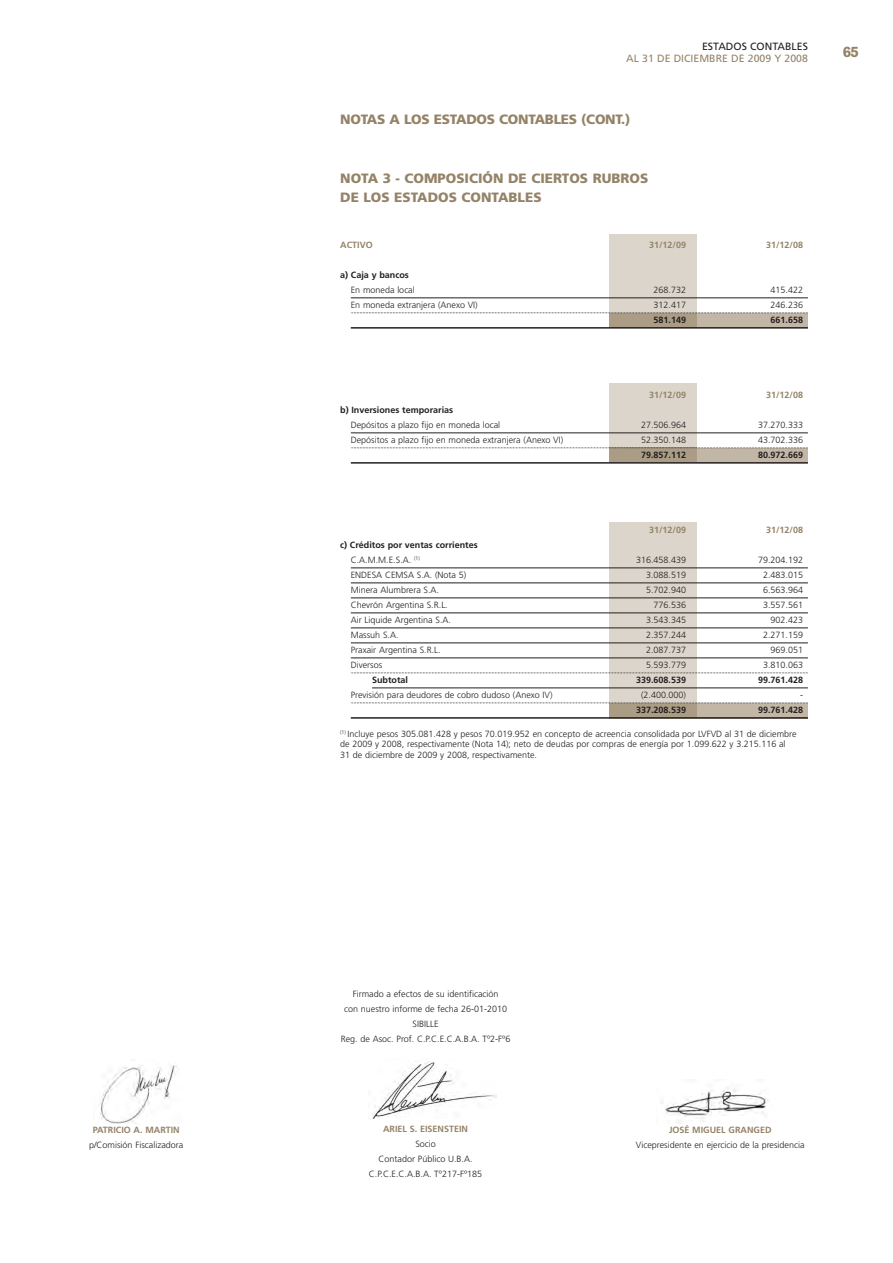
<style>
.page{position:relative;width:893px;height:1263px;background:#fff}
.page>*{position:absolute;margin:0;border:0;box-sizing:border-box;transform-origin:0 0}
.t1{font:700 15px "Akzidenz Grotesk BE";color:#958368}
.t2{font:900 13.5px/19.5px "Frutiger";color:#958368}
.t3{font:900 13.5px "Frutiger";letter-spacing:-.02em;color:#958368}
.t4{font:10.5px "Frutiger";color:#958368}
.t5{font:10.5px "Frutiger";color:#231f20}
.t6{font:300 9px/15px "Frutiger";color:#231f20;text-align:center}
.t7{font:700 9px/15px "Frutiger";color:#231f20}
.t8{font:700 9px "Frutiger";color:#958368}
.s1{font-weight:300}
</style>
<div class="page">
<img style="left:100px;top:1065px;width:77px;height:58px">
<img style="left:372px;top:1061px;width:124px;height:57px">
<img style="left:661px;top:1087px;width:108px;height:36px">
<div style="left:609px;top:234px;width:88px;height:94px;background:#dcd5cb"></div>
<div style="left:609px;top:383px;width:88px;height:69px;background:#dcd5cb"></div>
<div style="left:609px;top:522px;width:88px;height:195px;background:#dcd5cb"></div>
<div style="left:609px;top:703px;width:199px;height:15px;background:#c2b6a6"></div>
<div style="left:609px;top:703px;width:88px;height:14px;background:#ab9c85"></div>
<div style="left:609px;top:448px;width:199px;height:14px;background:#c2b6a6"></div>
<div style="left:609px;top:448px;width:88px;height:14px;background:#ab9c85"></div>
<div style="left:613px;top:313px;width:195px;height:15px;background:#c2b6a6"></div>
<div style="left:609px;top:313px;width:88px;height:15px;background:#ab9c85"></div>
<hr style="left:351px;top:297px;width:457px;height:1px;background:#231f20">
<svg style="left:351px;top:312px;width:457px;height:1px"></svg>
<hr style="left:351px;top:327px;width:457px;height:2px;background:#231f20">
<hr style="left:351px;top:432px;width:457px;height:1px;background:#231f20">
<svg style="left:351px;top:447px;width:457px;height:1px"></svg>
<hr style="left:351px;top:462px;width:457px;height:2px;background:#231f20">
<hr style="left:351px;top:567px;width:457px;height:1px;background:#231f20">
<hr style="left:351px;top:582px;width:457px;height:1px;background:#231f20">
<hr style="left:351px;top:597px;width:457px;height:1px;background:#231f20">
<hr style="left:351px;top:612px;width:457px;height:1px;background:#231f20">
<hr style="left:351px;top:627px;width:457px;height:1px;background:#231f20">
<hr style="left:351px;top:642px;width:457px;height:1px;background:#231f20">
<hr style="left:351px;top:657px;width:457px;height:1px;background:#231f20">
<svg style="left:351px;top:672px;width:457px;height:1px"></svg>
<hr style="left:372px;top:687px;width:436px;height:1px;background:#231f20">
<svg style="left:351px;top:702px;width:457px;height:1px"></svg>
<hr style="left:351px;top:717px;width:457px;height:2px;background:#231f20">
<p class="t8" style="left:93px;top:1126px;width:88px">PATRICIO A. MARTIN</p>
<p class="t6" style="left:89px;top:1137px;width:96px">p/Comisión Fiscalizadora</p>
<p class="t5" style="left:702px;top:42px;width:107px">ESTADOS CONTABLES</p>
<p class="t4" style="left:626px;top:55px;width:183px">AL 31 DE DICIEMBRE DE 2009 Y 2008</p>
<h2 class="t3" style="left:340px;top:114px;width:292px">NOTAS A LOS ESTADOS CONTABLES (CONT.)</h2>
<h2 class="t2" style="left:340px;top:169px;width:310px">NOTA 3 - COMPOSICIÓN DE CIERTOS RUBROS<br>DE LOS ESTADOS CONTABLES</h2>
<p class="t8" style="left:340px;top:241px;width:34px">ACTIVO</p>
<p class="t8" style="left:649px;top:241px;width:39px">31/12/09</p>
<p class="t8" style="left:766px;top:241px;width:39px">31/12/08</p>
<p class="t7" style="left:340px;top:268px;width:70px">a) Caja y bancos</p>
<p class="t6" style="left:351px;top:283px;width:66px">En moneda local</p>
<p class="t6" style="left:654px;top:283px;width:34px">268.732</p>
<p class="t6" style="left:771px;top:283px;width:34px">415.422</p>
<p class="t6" style="left:351px;top:298px;width:128px">En moneda extranjera (Anexo VI)</p>
<p class="t6" style="left:654px;top:298px;width:34px">312.417</p>
<p class="t6" style="left:771px;top:298px;width:34px">246.236</p>
<p class="t7" style="left:654px;top:313px;width:34px">581.149</p>
<p class="t7" style="left:771px;top:313px;width:34px">661.658</p>
<p class="t8" style="left:649px;top:391px;width:39px">31/12/09</p>
<p class="t8" style="left:766px;top:391px;width:39px">31/12/08</p>
<p class="t7" style="left:340px;top:403px;width:114px">b) Inversiones temporarias</p>
<p class="t6" style="left:351px;top:418px;width:151px">Depósitos a plazo fijo en moneda local</p>
<p class="t6" style="left:641px;top:418px;width:47px">27.506.964</p>
<p class="t6" style="left:758px;top:418px;width:47px">37.270.333</p>
<p class="t6" style="left:351px;top:433px;width:214px">Depósitos a plazo fijo en moneda extranjera (Anexo VI)</p>
<p class="t6" style="left:641px;top:433px;width:47px">52.350.148</p>
<p class="t6" style="left:758px;top:433px;width:47px">43.702.336</p>
<p class="t7" style="left:641px;top:448px;width:47px">79.857.112</p>
<p class="t7" style="left:758px;top:448px;width:47px">80.972.669</p>
<p class="t7" style="left:351px;top:538px;width:128px;text-indent:-11px">c) Créditos por ventas corrientes<br><span class="s1">C.A.M.M.E.S.A.</span> <sup>(1)</sup></p>
<p class="t8" style="left:649px;top:526px;width:39px">31/12/09</p>
<p class="t8" style="left:766px;top:526px;width:39px">31/12/08</p>
<p class="t6" style="left:636px;top:553px;width:52px">316.458.439</p>
<p class="t6" style="left:758px;top:553px;width:47px">79.204.192</p>
<p class="t6" style="left:351px;top:568px;width:117px">ENDESA CEMSA S.A. (Nota 5)</p>
<p class="t6" style="left:646px;top:568px;width:42px">3.088.519</p>
<p class="t6" style="left:763px;top:568px;width:42px">2.483.015</p>
<p class="t6" style="left:351px;top:583px;width:90px">Minera Alumbrera S.A.</p>
<p class="t6" style="left:646px;top:583px;width:42px">5.702.940</p>
<p class="t6" style="left:763px;top:583px;width:42px">6.563.964</p>
<p class="t6" style="left:351px;top:598px;width:99px">Chevrón Argentina S.R.L.</p>
<p class="t6" style="left:654px;top:598px;width:34px">776.536</p>
<p class="t6" style="left:763px;top:598px;width:42px">3.557.561</p>
<p class="t6" style="left:351px;top:613px;width:102px">Air Liquide Argentina S.A.</p>
<p class="t6" style="left:646px;top:613px;width:42px">3.543.345</p>
<p class="t6" style="left:771px;top:613px;width:34px">902.423</p>
<p class="t6" style="left:351px;top:628px;width:49px">Massuh S.A.</p>
<p class="t6" style="left:646px;top:628px;width:42px">2.357.244</p>
<p class="t6" style="left:763px;top:628px;width:42px">2.271.159</p>
<p class="t6" style="left:351px;top:643px;width:91px">Praxair Argentina S.R.L.</p>
<p class="t6" style="left:646px;top:643px;width:42px">2.087.737</p>
<p class="t6" style="left:771px;top:643px;width:34px">969.051</p>
<p class="t6" style="left:351px;top:658px;width:33px">Diversos</p>
<p class="t6" style="left:646px;top:658px;width:42px">5.593.779</p>
<p class="t6" style="left:763px;top:658px;width:42px">3.810.063</p>
<p class="t7" style="left:372px;top:673px;width:38px">Subtotal</p>
<p class="t7" style="left:636px;top:673px;width:52px">339.608.539</p>
<p class="t7" style="left:758px;top:673px;width:47px">99.761.428</p>
<p class="t6" style="left:351px;top:688px;width:203px">Previsión para deudores de cobro dudoso (Anexo IV)</p>
<p class="t6" style="left:641px;top:688px;width:47px">(2.400.000)</p>
<p class="t6" style="left:800px;top:688px;width:4px">-</p>
<p class="t7" style="left:636px;top:703px;width:52px">337.208.539</p>
<p class="t7" style="left:758px;top:703px;width:47px">99.761.428</p>
<p class="t6" style="left:340px;top:729px;width:458px;line-height:10.8px;text-align:left"><sup>(1)</sup> Incluye pesos 305.081.428 y pesos 70.019.952 en concepto de acreencia consolidada por LVFVD al 31 de diciembre de 2009 y 2008, respectivamente (Nota 14); neto de deudas por compras de energía por 1.099.622 y 3.215.116 al<br>31 de diciembre de 2009 y 2008, respectivamente.</p>
<h1 class="t1" style="left:843px;top:47px;width:18px">65</h1>
<p class="t6" style="left:341px;top:987px;width:171px">Firmado a efectos de su identificación<br>con nuestro informe de fecha 26-01-2010<br>SIBILLE<br>Reg. de Asoc. Prof. C.P.C.E.C.A.B.A. Tº2-Fº6</p>
<p class="t8" style="left:383px;top:1125px;width:87px">ARIEL S. EISENSTEIN</p>
<p class="t6" style="left:369px;top:1137px;width:115px">Socio<br>Contador Público U.B.A.<br>C.P.C.E.C.A.B.A. Tº217-Fº185</p>
<p class="t8" style="left:669px;top:1126px;width:104px">JOSÉ MIGUEL GRANGED</p>
<p class="t6" style="left:636px;top:1137px;width:170px">Vicepresidente en ejercicio de la presidencia</p>
</div>
